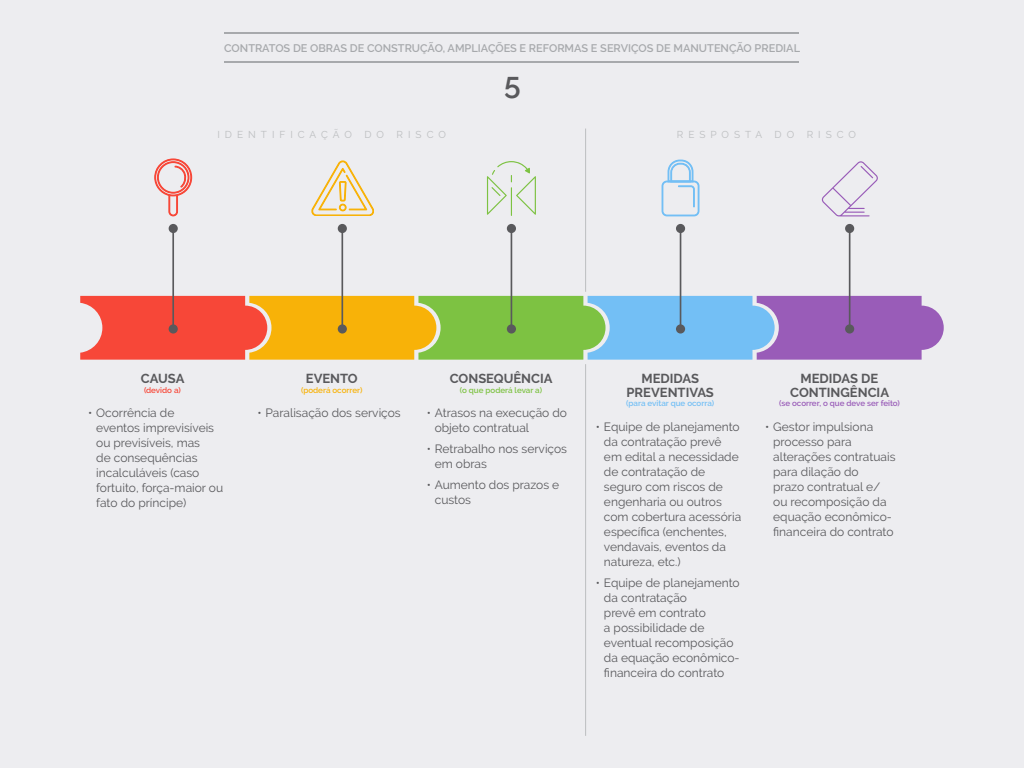
<style>
.page{position:relative;width:1024px;height:768px;background:#ededf0}
.page>*{position:absolute;margin:0;border:0;box-sizing:border-box;transform-origin:0 0}
.t1{font:600 30px "Raleway";color:#59595c}
.t2{font:700 13px/14px "Raleway";color:#59595c;text-align:center}
.t3{font:12px/15px "Raleway";color:#59595c}
.t4{font:600 11px "Raleway";color:#a7a9ac}
.t5{font:10px "Raleway";letter-spacing:.5em;color:#bcbec0}
.t6{font:600 8px "Raleway";color:#995cb8}
.t7{font:600 8px "Raleway";color:#73bff5}
.t8{font:600 8px "Raleway";color:#7dc242}
.t9{font:600 8px "Raleway";color:#f8b208}
.t10{font:600 8px "Raleway";color:#f74738}
</style>
<div class="page">
<svg style="left:80px;top:296px;width:864px;height:64px;background:#b49676"></svg>
<hr style="left:172px;top:228px;width:2px;height:102px;background:#59595c">
<div style="left:169px;top:324px;width:9px;height:10px;background:#59595c;border-radius:50%"></div>
<hr style="left:341px;top:228px;width:2px;height:102px;background:#59595c">
<div style="left:338px;top:324px;width:9px;height:10px;background:#59595c;border-radius:50%"></div>
<hr style="left:511px;top:228px;width:1px;height:102px;background:#59595c">
<div style="left:507px;top:324px;width:9px;height:10px;background:#59595c;border-radius:50%"></div>
<hr style="left:680px;top:228px;width:1px;height:102px;background:#59595c">
<div style="left:676px;top:324px;width:9px;height:10px;background:#59595c;border-radius:50%"></div>
<div style="left:676px;top:224px;width:9px;height:9px;background:#59595c;border-radius:50%"></div>
<hr style="left:849px;top:228px;width:1px;height:102px;background:#59595c">
<div style="left:845px;top:324px;width:9px;height:10px;background:#59595c;border-radius:50%"></div>
<svg style="left:662px;top:160px;width:37px;height:56px"></svg>
<hr style="left:585px;top:129px;width:1px;height:163px;background:#bcbec0">
<hr style="left:585px;top:364px;width:1px;height:372px;background:#bcbec0">
<div style="left:169px;top:224px;width:9px;height:9px;background:#59595c;border-radius:50%"></div>
<svg style="left:311px;top:161px;width:63px;height:55px"></svg>
<svg style="left:487px;top:161px;width:49px;height:55px"></svg>
<svg style="left:155px;top:159px;width:37px;height:57px"></svg>
<div style="left:338px;top:224px;width:9px;height:9px;background:#59595c;border-radius:50%"></div>
<div style="left:507px;top:224px;width:9px;height:9px;background:#59595c;border-radius:50%"></div>
<svg style="left:822px;top:161px;width:56px;height:55px"></svg>
<div style="left:845px;top:224px;width:9px;height:9px;background:#59595c;border-radius:50%"></div>
<hr style="left:224px;top:61px;width:576px;height:1px;background:#a7a9ac">
<hr style="left:224px;top:32px;width:576px;height:1px;background:#a7a9ac">
<p class="t4" style="left:224px;top:42px;width:577px">CONTRATOS DE OBRAS DE CONSTRUÇÃO, AMPLIAÇÕES E REFORMAS E SERVIÇOS DE MANUTENÇÃO PREDIAL</p>
<h1 class="t1" style="left:504px;top:67px;width:18px">5</h1>
<p class="t5" style="left:217px;top:129px;width:136px">IDENTIFICAÇÃO</p>
<p class="t5" style="left:364px;top:129px;width:21px">D O</p>
<p class="t5" style="left:397px;top:129px;width:51px">RISCO</p>
<p class="t5" style="left:677px;top:129px;width:119px">RESPOSTA DO</p>
<p class="t5" style="left:807px;top:129px;width:51px">RISCO</p>
<p class="t2" style="left:306px;top:371px;width:53px">EVENTO</p>
<p class="t2" style="left:450px;top:371px;width:104px">CONSEQUÊNCIA</p>
<p class="t2" style="left:627px;top:371px;width:89px">MEDIDAS<br>PREVENTIVAS</p>
<p class="t2" style="left:790px;top:371px;width:100px">MEDIDAS DE<br>CONTINGÊNCIA</p>
<p class="t2" style="left:141px;top:371px;width:45px">CAUSA</p>
<p class="t10" style="left:144px;top:385px;width:38px">(devido a)</p>
<p class="t9" style="left:301px;top:385px;width:63px">(poderá ocorrer)</p>
<p class="t8" style="left:460px;top:385px;width:84px">(o que poderá levar a)</p>
<p class="t3" style="left:96px;top:405px;width:128px;text-indent:-8px">• Ocorrência de<br>eventos imprevisíveis ou previsíveis, mas<br>de consequências incalculáveis (caso fortuito, força-maior ou fato do príncipe)</p>
<p class="t3" style="left:257px;top:405px;width:145px">• Paralisação dos serviços</p>
<p class="t3" style="left:435px;top:405px;width:134px;text-indent:-8px">• Atrasos na execução do objeto contratual</p>
<p class="t3" style="left:435px;top:441px;width:134px;text-indent:-8px">• Retrabalho nos serviços em obras</p>
<p class="t3" style="left:435px;top:477px;width:126px;text-indent:-8px">• Aumento dos prazos e custos</p>
<p class="t7" style="left:626px;top:398px;width:89px">(para evitar que ocorra)</p>
<p class="t6" style="left:779px;top:398px;width:122px">(se ocorrer, o que deve ser feito)</p>
<p class="t3" style="left:604px;top:419px;width:139px;text-indent:-8px">• Equipe de planejamento da contratação prevê em edital a necessidade de contratação de seguro com riscos de engenharia ou outros com cobertura acessória específica (enchentes, vendavais, eventos da natureza, etc.)</p>
<p class="t3" style="left:604px;top:575px;width:137px;text-indent:-8px">• Equipe de planejamento da contratação<br>prevê em contrato<br>a possibilidade de eventual recomposição da equação econômico&shy;financeira do contrato</p>
<p class="t3" style="left:773px;top:419px;width:124px;text-indent:-8px">• Gestor impulsiona processo para alterações contratuais para dilação do<br>prazo contratual e/ ou recomposição da equação econômico&shy;financeira do contrato</p>
</div>
